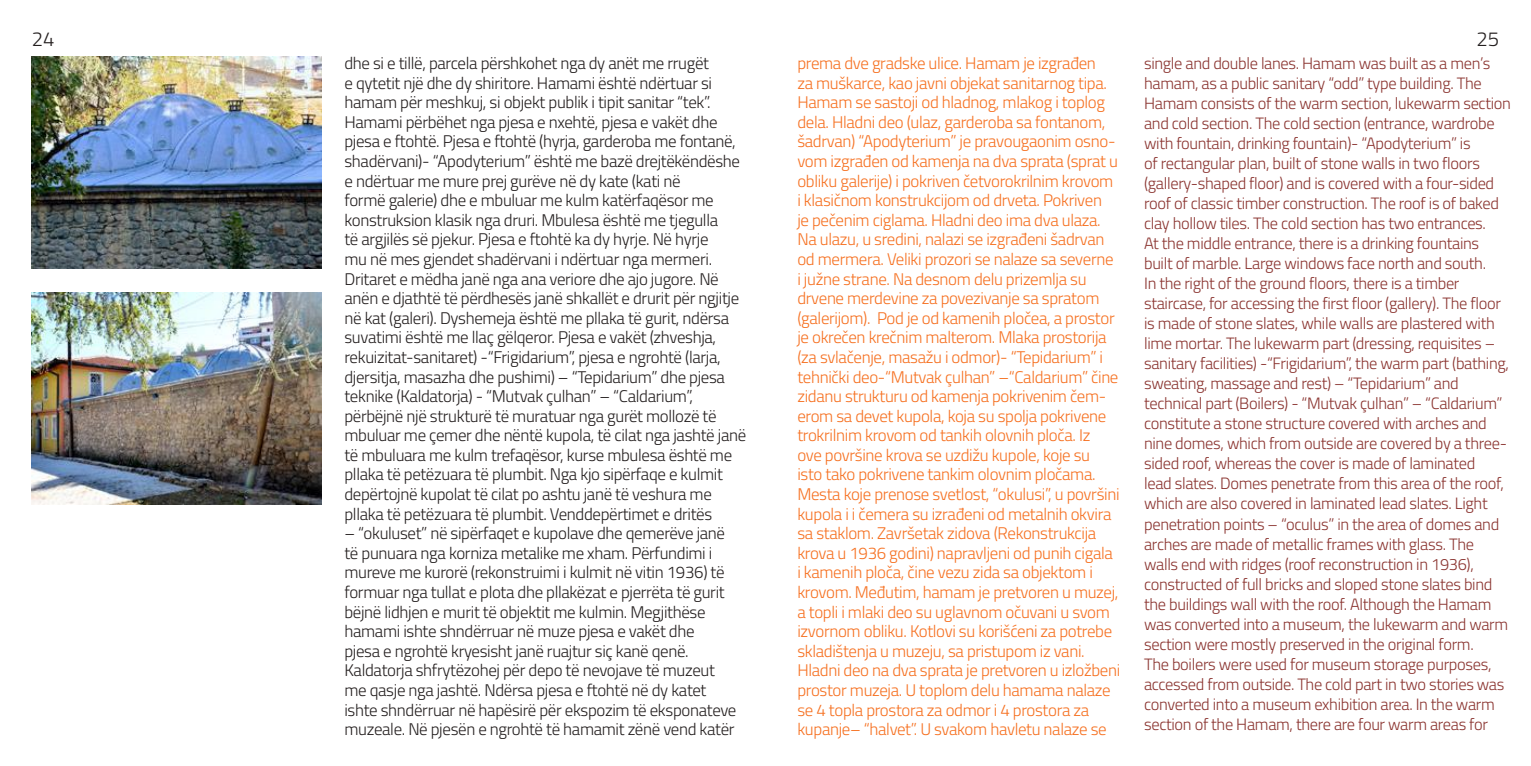
<style>
.page{position:relative;width:1531px;height:766px;background:#fff}
.page>*{position:absolute;margin:0;border:0;box-sizing:border-box;transform-origin:0 0}
.t1{font:300 20.25px "Titillium Web";color:#241f1f}
.t2{font:300 16.88px/19.6px "Titillium Web";letter-spacing:-.02em;color:#241f1f}
.t3{font:300 16.88px/19.6px "Titillium Web";letter-spacing:-.02em;color:#f67020}
.t4{font:300 16.43px/20px "Titillium Web";letter-spacing:-.02em;color:#8a332f}
</style>
<div class="page">
<img style="left:32px;top:292px;width:289px;height:212px">
<img style="left:32px;top:56px;width:289px;height:212px">
<p class="t1" style="left:32px;top:24px;width:24px">24</p>
<p class="t1" style="left:1476px;top:24px;width:24px">25</p>
<p class="t2" style="left:344px;top:52px;width:403px">dhe si e tillë, parcela përshkohet nga dy anët me rrugët<br>e qytetit një dhe dy shiritore. Hamami është ndërtuar si hamam për meshkuj, si objekt publik i tipit sanitar “tek”.<br>Hamami përbëhet nga pjesa e nxehtë, pjesa e vakët dhe pjesa e ftohtë. Pjesa e ftohtë (hyrja, garderoba me fontanë, shadërvani)- “Apodyterium” është me bazë drejtëkëndëshe e ndërtuar me mure prej gurëve në dy kate (kati në<br>formë galerie) dhe e mbuluar me kulm katërfaqësor me konstruksion klasik nga druri. Mbulesa është me tjegulla<br>të argjilës së pjekur. Pjesa e ftohtë ka dy hyrje. Në hyrje<br>mu në mes gjendet shadërvani i ndërtuar nga mermeri.<br>Dritaret e mëdha janë nga ana veriore dhe ajo jugore. Në anën e djathtë të përdhesës janë shkallët e drurit për ngjitje në kat (galeri). Dyshemeja është me pllaka të gurit, ndërsa suvatimi është me llaç gëlqeror. Pjesa e vakët (zhveshja, rekuizitat-sanitaret) -“Frigidarium”, pjesa e ngrohtë (larja, djersitja, masazha dhe pushimi) – “Tepidarium” dhe pjesa teknike (Kaldatorja) - “Mutvak çulhan” – “Caldarium”, përbëjnë një strukturë të muratuar nga gurët mollozë të mbuluar me çemer dhe nëntë kupola, të cilat nga jashtë janë të mbuluara me kulm trefaqësor, kurse mbulesa është me pllaka të petëzuara të plumbit. Nga kjo sipërfaqe e kulmit depërtojnë kupolat të cilat po ashtu janë të veshura me pllaka të petëzuara të plumbit. Venddepërtimet e dritës</p>
<p class="t2" style="left:344px;top:522px;width:393px">– “okuluset” në sipërfaqet e kupolave dhe qemerëve janë të punuara nga korniza metalike me xham. Përfundimi i mureve me kurorë (rekonstruimi i kulmit në vitin 1936) të formuar nga tullat e plota dhe pllakëzat e pjerrëta të gurit bëjnë lidhjen e murit të objektit me kulmin. Megjithëse hamami ishte shndërruar në muze pjesa e vakët dhe<br>pjesa e ngrohtë kryesisht janë ruajtur siç kanë qenë.<br>Kaldatorja shfrytëzohej për depo të nevojave të muzeut me qasje nga jashtë. Ndërsa pjesa e ftohtë në dy katet ishte shndërruar në hapësirë për ekspozim të eksponateve muzeale. Në pjesën e ngrohtë të hamamit zënë vend katër</p>
<p class="t3" style="left:797px;top:52px;width:324px">prema dve gradske ulice. Hamam je izgrađen<br>za muškarce, kao javni objekat sanitarnog tipa.<br>Hamam se sastoji od hladnog, mlakog i toplog dela. Hladni deo (ulaz, garderoba sa fontanom, šadrvan) “Apodyterium” je pravougaonim osno&shy;vom izgrađen od kamenja na dva sprata (sprat u obliku galerije) i pokriven četvorokrilnim krovom i klasičnom konstrukcijom od drveta. Pokriven<br>je pečenim ciglama. Hladni deo ima dva ulaza.<br>Na ulazu, u sredini, nalazi se izgrađeni šadrvan od mermera. Veliki prozori se nalaze sa severne i južne strane. Na desnom delu prizemlja su drvene merdevine za povezivanje sa spratom (galerijom). Pod je od kamenih pločea, a prostor je okrečen krečnim malterom. Mlaka prostorija (za svlačenje, masažu i odmor)- “Tepidarium” i tehnički deo-“Mutvak çulhan” –“Caldarium” čine zidanu strukturu od kamenja pokrivenim čem&shy;erom sa devet kupola, koja su spolja pokrivene trokrilnim krovom od tankih olovnih ploča. Iz<br>ove površine krova se uzdižu kupole, koje su<br>isto tako pokrivene tankim olovnim pločama.<br>Mesta koje prenose svetlost, “okulusi”, u površini kupola i i čemera su izrađeni od metalnih okvira sa staklom. Završetak zidova (Rekonstrukcija krova u 1936 godini) napravljeni od punih cigala i kamenih ploča, čine vezu zida sa objektom i krovom. Međutim, hamam je pretvoren u muzej, a topli i mlaki deo su uglavnom očuvani u svom izvornom obliku. Kotlovi su korišćeni za potrebe skladištenja u muzeju, sa pristupom iz vani.<br>Hladni deo na dva sprata je pretvoren u izložbeni prostor muzeja. U toplom delu hamama nalaze se 4 topla prostora za odmor i 4 prostora za kupanje– “halvet”. U svakom havletu nalaze se</p>
<p class="t4" style="left:1144px;top:52px;width:368px">single and double lanes. Hamam was built as a men’s hamam, as a public sanitary “odd” type building. The Hamam consists of the warm section, lukewarm section and cold section. The cold section (entrance, wardrobe with fountain, drinking fountain)- “Apodyterium” is<br>of rectangular plan, built of stone walls in two floors (gallery-shaped floor) and is covered with a four-sided roof of classic timber construction. The roof is of baked clay hollow tiles. The cold section has two entrances.<br>At the middle entrance, there is a drinking fountains built of marble. Large windows face north and south.<br>In the right of the ground floors, there is a timber staircase, for accessing the first floor (gallery). The floor is made of stone slates, while walls are plastered with lime mortar. The lukewarm part (dressing, requisites – sanitary facilities) -“Frigidarium”, the warm part (bathing, sweating, massage and rest) – “Tepidarium” and technical part (Boilers) - “Mutvak çulhan” – “Caldarium” constitute a stone structure covered with arches and nine domes, which from outside are covered by a three&shy;sided roof, whereas the cover is made of laminated<br>lead slates. Domes penetrate from this area of the roof, which are also covered in laminated lead slates. Light penetration points – “oculus” in the area of domes and arches are made of metallic frames with glass. The walls end with ridges (roof reconstruction in 1936), constructed of full bricks and sloped stone slates bind the buildings wall with the roof. Although the Hamam was converted into a museum, the lukewarm and warm section were mostly preserved in the original form.<br>The boilers were used for museum storage purposes, accessed from outside. The cold part in two stories was converted into a museum exhibition area. In the warm section of the Hamam, there are four warm areas for</p>
</div>
